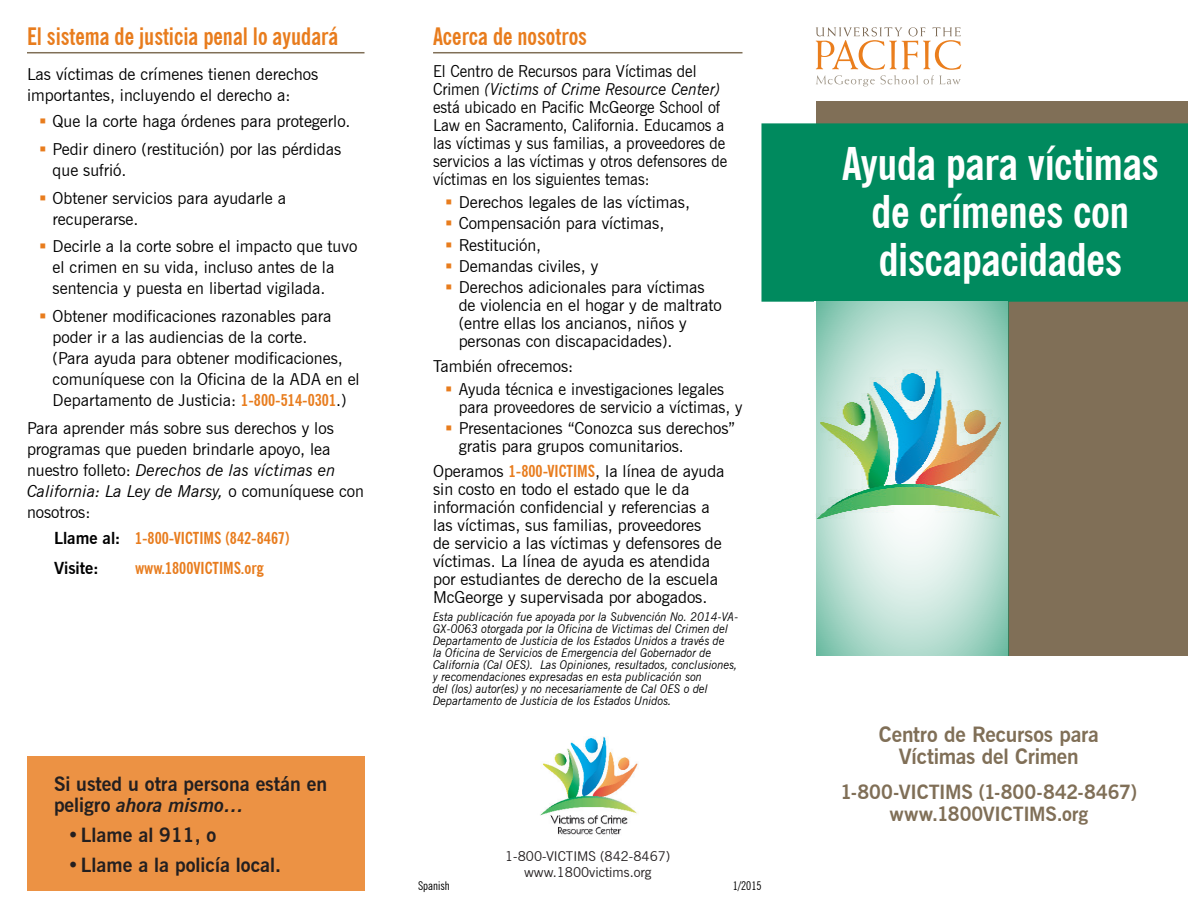
<style>
.page{position:relative;width:1188px;height:918px;background:#fff}
.page>*{position:absolute;margin:0;border:0;box-sizing:border-box;transform-origin:0 0}
.t1{font:700 condensed 45px/48px "News Gothic BT";letter-spacing:-.01em;color:#fff;text-align:center}
.subhd_underlined{font:700 condensed 24px "News Gothic BT";color:#e87c1d;scale:.95 1}
.t2{font:700 21px/22.5px "News Gothic BT";letter-spacing:-.01em;color:#806f57;text-align:center}
.box_text{font:700 19.5px/21px "News Gothic BT";color:#231f20}
.t3{font:700 19.5px "News Gothic BT";letter-spacing:-.01em;color:#806f57}
.bullet_b4_body{font:16.5px/21px "News Gothic BT";color:#000}
.bdy_before_bllt{font:16.5px/18px "News Gothic BT";color:#000}
.bdy_before_bllt-2{font:16.5px/18px "News Gothic BT";color:#000;scale:.94 1}
.Bullet{font:16.5px/18px "News Gothic BT";color:#000}
.bdy_before_bllt-3{font:700 condensed 16.5px "News Gothic BT";color:#e87c1d}
.bdy_before_bllt-4{font:700 16.5px "News Gothic BT";color:#000}
.body{font:13.5px "News Gothic BT";color:#231f20}
.bdy_before_bllt-5{font:italic 12px/12px "News Gothic BT";color:#000;scale:.94 1}
.bdy_before_bllt-6{font:condensed 12px "News Gothic BT";color:#000}
.s1{color:#e87c1d}
.s2{font-weight:700;font-stretch:condensed;color:#e87c1d}
.s3{font-style:italic}
.s4{font-stretch:normal;color:#000}
</style>
<div class="page">
<div style="left:816px;top:101px;width:372px;height:555px;background:#806f57"></div>
<div style="left:761px;top:123px;width:427px;height:179px;background:#008a5e"></div>
<svg style="left:816px;top:27px;width:145px;height:59px"></svg>
<img style="left:540px;top:737px;width:98px;height:98px">
<hr style="left:433px;top:52px;width:309px;height:1px;background:#806f57">
<hr style="left:27px;top:52px;width:337px;height:1px;background:#806f57">
<div style="left:27px;top:756px;width:337px;height:135px;background:#ec9244"></div>
<svg style="left:816px;top:301px;width:192px;height:355px"></svg>
<p class="subhd_underlined" style="left:27px;top:22px;width:329px">El sistema de justicia penal lo ayudará</p>
<p class="bdy_before_bllt" style="left:27px;top:63px;width:293px;line-height:21px">Las víctimas de crímenes tienen derechos importantes, incluyendo el derecho a:</p>
<p class="bullet_b4_body" style="left:39px;top:111px;width:313px"><span class="s1">▪</span> Que la corte haga órdenes para protegerlo.</p>
<p class="bullet_b4_body" style="left:53px;top:138px;width:290px;text-indent:-13px"><span class="s1">▪</span> Pedir dinero (restitución) por las pérdidas que sufrió.</p>
<p class="bullet_b4_body" style="left:53px;top:187px;width:235px;text-indent:-13px"><span class="s1">▪</span> Obtener servicios para ayudarle a recuperarse.</p>
<p class="bullet_b4_body" style="left:53px;top:236px;width:306px;text-indent:-13px"><span class="s1">▪</span> Decirle a la corte sobre el impacto que tuvo el crimen en su vida, incluso antes de la sentencia y puesta en libertad vigilada.</p>
<p class="bullet_b4_body" style="left:53px;top:306px;width:309px;text-indent:-13px"><span class="s1">▪</span> Obtener modificaciones razonables para poder ir a las audiencias de la corte.<br>(Para ayuda para obtener modificaciones, comuníquese con la Oficina de la ADA en el Departamento de Justicia: <span class="s2">1-800-514-0301</span>.)</p>
<p class="bdy_before_bllt" style="left:27px;top:417px;width:338px;line-height:21px">Para aprender más sobre sus derechos y los programas que pueden brindarle apoyo, lea nuestro folleto: <span class="s3">Derechos de las víctimas en California: La Ley de Marsy,</span> o comuníquese con nosotros:</p>
<p class="bdy_before_bllt-3" style="left:54px;top:528px;width:238px"><span class="s4">Llame al:</span> 1-800-VICTIMS (842-8467)</p>
<p class="bdy_before_bllt-4" style="left:54px;top:558px;width:46px">Visite:</p>
<p class="bdy_before_bllt-3" style="left:135px;top:558px;width:130px">www.1800VICTIMS.org</p>
<p class="box_text" style="left:54px;top:774px;width:275px">Si usted u otra persona están en peligro <span class="s3">ahora mismo…</span></p>
<p class="box_text" style="left:68px;top:824px;width:150px">• Llame al 911, o</p>
<p class="box_text" style="left:68px;top:854px;width:215px">• Llame a la policía local.</p>
<p class="subhd_underlined" style="left:433px;top:22px;width:164px">Acerca de nosotros</p>
<p class="bdy_before_bllt-2" style="left:433px;top:62px;width:315px">El Centro de Recursos para Víctimas del Crimen <span class="s3">(Victims of Crime Resource Center) </span>está ubicado en Pacific McGeorge School of Law en Sacramento, California. Educamos a las víctimas y sus familias, a proveedores de servicios a las víctimas y otros defensores de víctimas en los siguientes temas:</p>
<p class="Bullet" style="left:445px;top:193px;width:246px"><span class="s1">▪</span> Derechos legales de las víctimas,</p>
<p class="Bullet" style="left:445px;top:214px;width:221px"><span class="s1">▪</span> Compensación para víctimas,</p>
<p class="Bullet" style="left:445px;top:236px;width:97px"><span class="s1">▪</span> Restitución,</p>
<p class="Bullet" style="left:445px;top:257px;width:155px"><span class="s1">▪</span> Demandas civiles, y</p>
<p class="bullet_b4_body" style="left:459px;top:278px;width:264px;line-height:18px;text-indent:-14px"><span class="s1">▪</span> Derechos adicionales para víctimas de violencia en el hogar y de maltrato (entre ellas los ancianos, niños y personas con discapacidades).</p>
<p class="bdy_before_bllt" style="left:433px;top:357px;width:142px">También ofrecemos:</p>
<p class="Bullet" style="left:459px;top:380px;width:285px;text-indent:-14px"><span class="s1">▪</span> Ayuda técnica e investigaciones legales para proveedores de servicio a víctimas, y</p>
<p class="bullet_b4_body" style="left:459px;top:420px;width:278px;line-height:18px;text-indent:-14px"><span class="s1">▪</span> Presentaciones “Conozca sus derechos” gratis para grupos comunitarios.</p>
<p class="bdy_before_bllt" style="left:433px;top:462px;width:293px">Operamos <span class="s2">1-800-VICTIMS</span>, la línea de ayuda sin costo en todo el estado que le da información confidencial y referencias a las víctimas, sus familias, proveedores<br>de servicio a las víctimas y defensores de víctimas. La línea de ayuda es atendida por estudiantes de derecho de la escuela McGeorge y supervisada por abogados.</p>
<p class="bdy_before_bllt-5" style="left:433px;top:610px;width:327px">Esta publicación fue apoyada por la Subvención No. 2014-VA-GX-0063 otorgada por la Oficina de Victimas del Crimen del Departamento de Justicia de los Estados Unidos a través de<br>la Oficina de Servicios de Emergencia del Gobernador de California (Cal OES). Las Opiniones, resultados, conclusiones, y recomendaciones expresadas en esta publicación son<br>del (los) autor(es) y no necesariamente de Cal OES o del Departamento de Justicia de los Estados Unidos.</p>
<p class="body" style="left:505px;top:848px;width:167px">1-800-VICTIMS (842-8467)</p>
<p class="body" style="left:524px;top:864px;width:129px">www.1800victims.org</p>
<p class="bdy_before_bllt-6" style="left:418px;top:879px;width:33px">Spanish</p>
<p class="bdy_before_bllt-6" style="left:733px;top:879px;width:30px">1/2015</p>
<p class="t1" style="left:842px;top:140px;width:318px">Ayuda para víctimas de crímenes con discapacidades</p>
<p class="t2" style="left:879px;top:723px;width:222px">Centro de Recursos para<br>Víctimas del Crimen</p>
<p class="t3" style="left:841px;top:780px;width:298px">1-800-VICTIMS (1-800-842-8467)</p>
<p class="t3" style="left:890px;top:802px;width:200px">www.1800VICTIMS.org</p>
</div>
